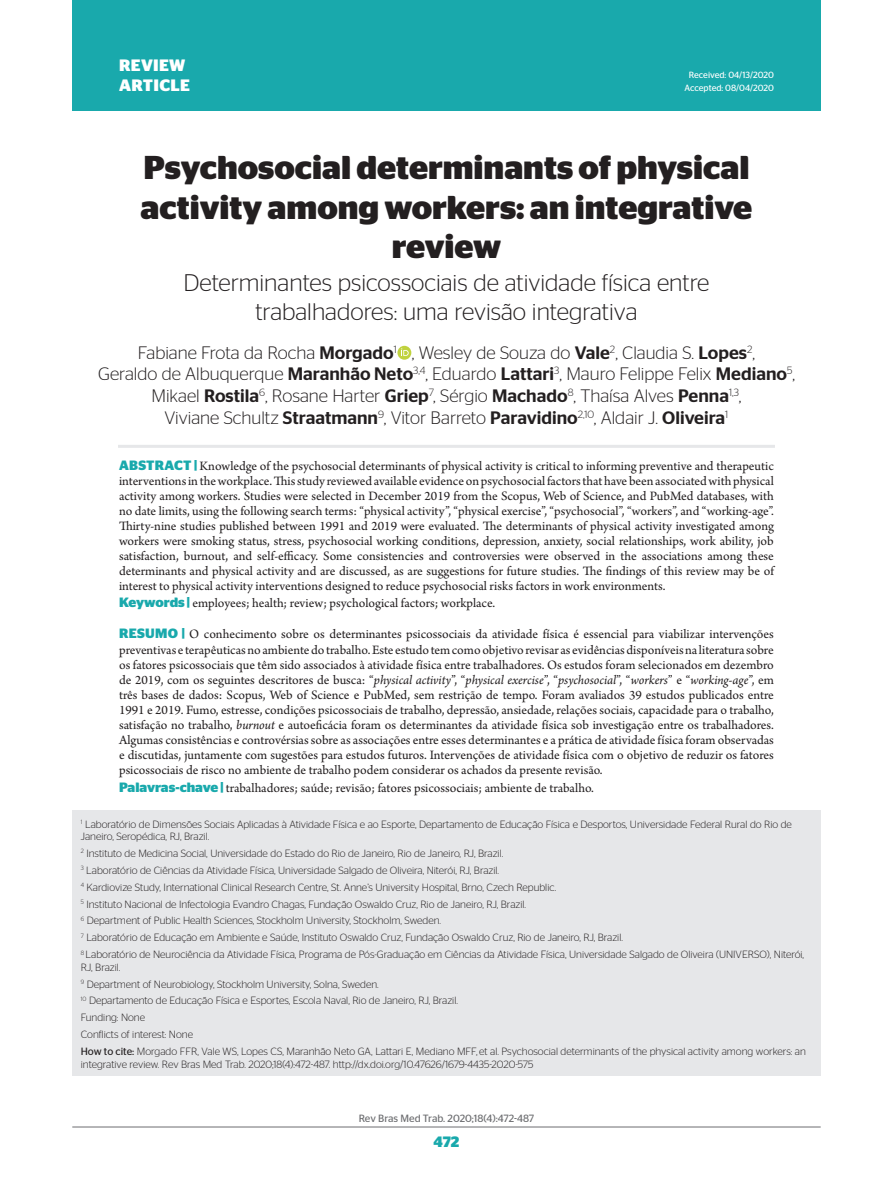
<style>
.page{position:relative;width:893px;height:1191px;background:#fff}
.page>*{position:absolute;margin:0;border:0;box-sizing:border-box;transform-origin:0 0}
.t1{font:700 33px/39.6px "Stag Sans";color:#231f20;text-align:center}
.t2{font:300 24px/28.8px "Stag Sans";color:#231f20;text-align:center}
.t3{font:300 18px/21.6px "Stag Sans";color:#231f20;text-align:center}
.t4{font:700 16.5px/19.8px "Stag Sans";letter-spacing:.02em;color:#fff}
.t5{font:700 15px "Stag Sans";color:#19a9ac}
.t6{font:13.5px/15px "Arno Pro";color:#231f20;text-align:justify}
.t7{font:700 13.5px "Stag Sans";color:#19a9ac}
.t8{font:300 10.5px/16.8px "Stag Sans";color:#231f20}
.t9{font:10.5px "Stag Sans";color:#6c6d70}
.t10{font:9px/12.9px "Stag Sans";color:#fff;text-align:center}
.s1{font-weight:500}
.s2{font-family:"Stag Sans";font-weight:700;color:#19a9ac}
.s3{font-style:italic}
.s4{font-weight:400}
</style>
<div class="page">
<hr style="left:72px;top:1126px;width:749px;height:1px;background:#6c6d70">
<div style="left:72px;top:0;width:749px;height:110px;background:#19a9ac"></div>
<hr style="left:118px;top:445px;width:657px;height:3px;background:#e6e7e9">
<svg style="left:397px;top:345px;width:15px;height:15px"></svg>
<div style="left:397px;top:346px;width:14px;height:14px;background:#c0d23e;border-radius:50%"></div>
<svg style="left:401px;top:348px;width:8px;height:8px"></svg>
<div style="left:72px;top:810px;width:749px;height:266px;background:#e6e7e9"></div>
<p class="t4" style="left:119px;top:56px;width:72px">REVIEW<br>ARTICLE</p>
<p class="t10" style="left:684px;top:69px;width:91px">Received: 04/13/2020<br>Accepted: 08/04/2020</p>
<h1 class="t1" style="left:141px;top:148px;width:613px">Psychosocial determinants of physical activity among workers: an integrative review</h1>
<h2 class="t2" style="left:184px;top:268px;width:527px">Determinantes psicossociais de atividade física entre trabalhadores: uma revisão integrativa</h2>
<p class="t3" style="left:98px;top:341px;width:698px">Fabiane Frota da Rocha <span class="s1">Morgado</span><sup>1</sup> , Wesley de Souza do <span class="s1">Vale</span><sup>2</sup>, Claudia S. <span class="s1">Lopes</span><sup>2</sup>,<br>Geraldo de Albuquerque <span class="s1">Maranhão Neto</span><sup>3,4</sup>, Eduardo <span class="s1">Lattari</span><sup>3</sup>, Mauro Felippe Felix <span class="s1">Mediano</span><sup>5</sup>, Mikael <span class="s1">Rostila</span><sup>6</sup>, Rosane Harter <span class="s1">Griep</span><sup>7</sup>, Sérgio <span class="s1">Machado</span><sup>8</sup>, Thaísa Alves <span class="s1">Penna</span><sup>1,3</sup>,<br>Viviane Schultz <span class="s1">Straatmann</span><sup>9</sup>, Vitor Barreto <span class="s1">Paravidino</span><sup>2,10</sup>, Aldair J. <span class="s1">Oliveira</span><sup>1</sup></p>
<p class="t6" style="left:119px;top:459px;width:656px;text-indent:75px"><span class="s2">|</span> Knowledge of the psychosocial determinants of physical activity is critical to informing preventive and therapeutic interventions in the workplace. This study reviewed available evidence on psychosocial factors that have been associated with physical activity among workers. Studies were selected in December 2019 from the Scopus, Web of Science, and PubMed databases, with no date limits, using the following search terms: “physical activity”, “physical exercise”, “psychosocial”, “workers”, and “working‑age”.<br>Thirty-nine studies published between 1991 and 2019 were evaluated. The determinants of physical activity investigated among workers were smoking status, stress, psychosocial working conditions, depression, anxiety, social relationships, work ability, job satisfaction, burnout, and self-efficacy. Some consistencies and controversies were observed in the associations among these determinants and physical activity and are discussed, as are suggestions for future studies. The findings of this review may be of interest to physical activity interventions designed to reduce psychosocial risks factors in work environments.</p>
<p class="t6" style="left:119px;top:596px;width:378px"><span class="s2">Keywords |</span> employees; health; review; psychological factors; workplace.</p>
<p class="t6" style="left:119px;top:627px;width:656px"><span class="s2">Resumo |</span> O conhecimento sobre os determinantes psicossociais da atividade física é essencial para viabilizar intervenções preventivas e terapêuticas no ambiente do trabalho. Este estudo tem como objetivo revisar as evidências disponíveis na literatura sobre os fatores psicossociais que têm sido associados à atividade física entre trabalhadores. Os estudos foram selecionados em dezembro de 2019, com os seguintes descritores de busca: “<span class="s3">physical activity</span>”, “<span class="s3">physical exercise</span>”, “<span class="s3">psychosocial</span>”, “<span class="s3">workers</span>” e “<span class="s3">working‑age</span>”, em três bases de dados: Scopus, Web of Science e PubMed, sem restrição de tempo. Foram avaliados 39 estudos publicados entre 1991 e 2019. Fumo, estresse, condições psicossociais de trabalho, depressão, ansiedade, relações sociais, capacidade para o trabalho, satisfação no trabalho, <span class="s3">burnout</span> e autoeficácia foram os determinantes da atividade física sob investigação entre os trabalhadores.<br>Algumas consistências e controvérsias sobre as associações entre esses determinantes e a prática de atividade física foram observadas e discutidas, juntamente com sugestões para estudos futuros. Intervenções de atividade física com o objetivo de reduzir os fatores psicossociais de risco no ambiente de trabalho podem considerar os achados da presente revisão.</p>
<p class="t6" style="left:119px;top:781px;width:476px"><span class="s2">Palavras-chave |</span> trabalhadores; saúde; revisão; fatores psicossociais; ambiente de trabalho.</p>
<p class="t7" style="left:119px;top:457px;width:38px">Abstract</p>
<p class="t8" style="left:81px;top:817px;width:713px;line-height:12.6px"><sup>1</sup> Laboratório de Dimensões Sociais Aplicadas à Atividade Física e ao Esporte, Departamento de Educação Física e Desportos, Universidade Federal Rural do Rio de<br>Janeiro, Seropédica, RJ, Brazil.</p>
<p class="t8" style="left:81px;top:844px;width:725px"><sup>2</sup> Instituto de Medicina Social, Universidade do Estado do Rio de Janeiro, Rio de Janeiro, RJ, Brazil.<br><sup>3</sup> Laboratório de Ciências da Atividade Física, Universidade Salgado de Oliveira, Niterói, RJ, Brazil.<br><sup>4</sup> Kardiovize Study, International Clinical Research Centre, St. Anne’s University Hospital, Brno, Czech Republic.<br><sup>5</sup> Instituto Nacional de Infectologia Evandro Chagas, Fundação Oswaldo Cruz, Rio de Janeiro, RJ, Brazil.<br><sup>6</sup> Department of Public Health Sciences, Stockholm University, Stockholm, Sweden.<br><sup>7</sup> Laboratório de Educação em Ambiente e Saúde, Instituto Oswaldo Cruz, Fundação Oswaldo Cruz, Rio de Janeiro, RJ, Brazil.<br><sup>8</sup> Laboratório de Neurociência da Atividade Física, Programa de Pós-Graduação em Ciências da Atividade Física, Universidade Salgado de Oliveira (UNIVERSO), Niterói,</p>
<p class="t8" style="left:81px;top:958px;width:727px">RJ, Brazil.<br><sup>9</sup> Department of Neurobiology, Stockholm University, Solna, Sweden.<br><sup>10</sup> Departamento de Educação Física e Esportes, Escola Naval, Rio de Janeiro, RJ, Brazil.<br>Funding: None<br>Conflicts of interest: None<br><span class="s4">How to cite:</span> Morgado FFR, Vale WS, Lopes CS, Maranhão Neto GA, Lattari E, Mediano MFF, et al. Psychosocial determinants of the physical activity among workers: an</p>
<p class="t8" style="left:81px;top:1055px;width:454px">integrative review. Rev Bras Med Trab. 2020;18(4):472-487. http://dx.doi.org/10.47626/1679-4435-2020-575</p>
<p class="t9" style="left:359px;top:1112px;width:177px">Rev Bras Med Trab. 2020;18(4):472-487</p>
<p class="t5" style="left:433px;top:1133px;width:27px">472</p>
</div>
